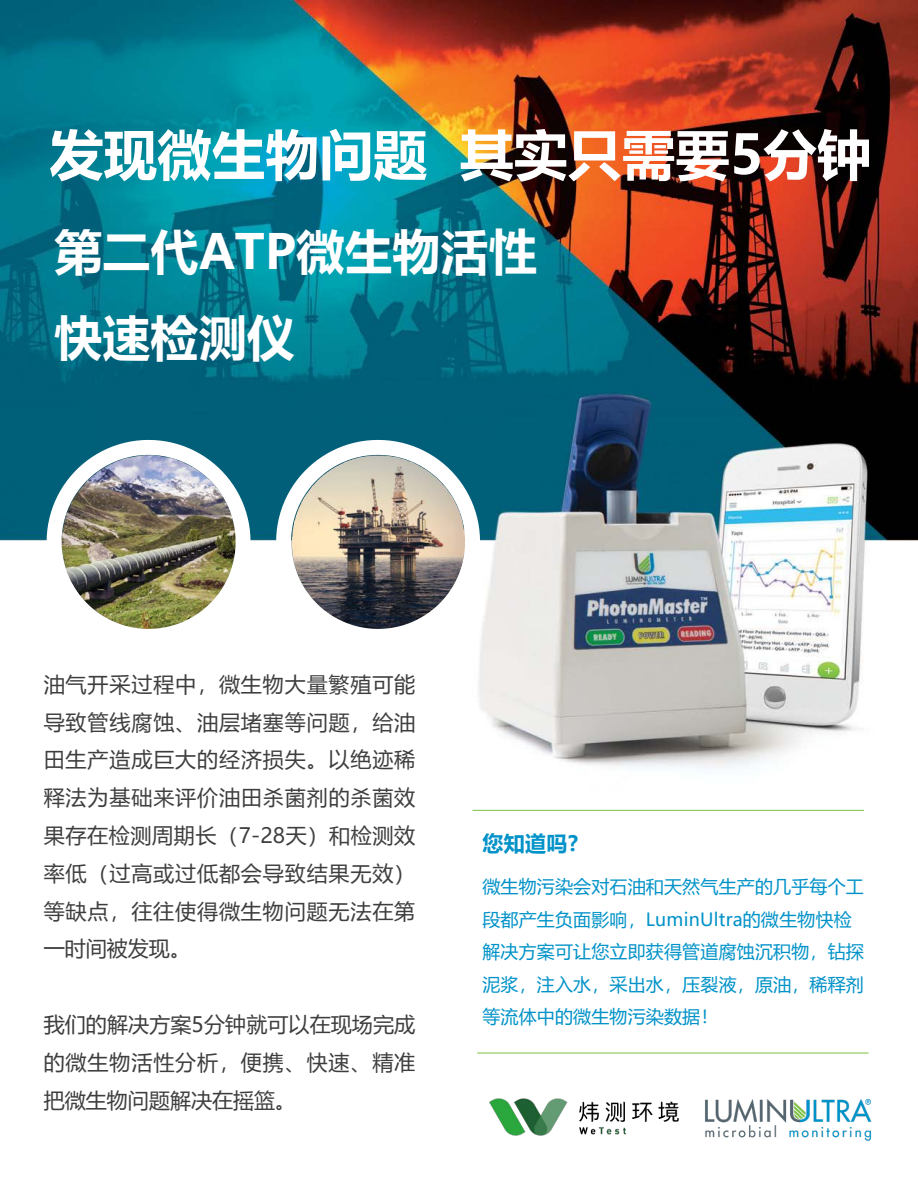
<style>
.page{position:relative;width:918px;height:1188px;background:#fff}
.page>*{position:absolute;margin:0;border:0;box-sizing:border-box;transform-origin:0 0}
.t1{font:700 54px "Microsoft Ya Hei";color:#fff}
.t2{font:700 48px "Microsoft Ya Hei";color:#fff}
.t3{font:21px/37.8px "Microsoft Ya Hei";letter-spacing:.035em;color:#3e3e3e;text-align:justify}
.t4{font:700 21px "Microsoft Ya Hei";color:#0092c8}
.t5{font:18px/32.4px "Microsoft Ya Hei";letter-spacing:.01em;color:#0092c8}
</style>
<div class="page">
<img style="left:0;top:0;width:918px;height:772px">
<hr style="left:472px;top:810px;width:392px;height:1px;background:#7dc242">
<hr style="left:477px;top:1053px;width:392px;height:1px;background:#7dc242">
<img style="left:39px;top:432px;width:219px;height:219px">
<svg style="left:269px;top:432px;width:219px;height:219px"></svg>
<img style="left:705px;top:1099px;width:167px;height:42px">
<img style="left:477px;top:1052px;width:218px;height:84px">
<p class="t1" style="left:49px;top:117px;width:823px">发现微生物问题其实只需要5分钟</p>
<p class="t2" style="left:54px;top:218px;width:484px">第二代ATP微生物活性</p>
<p class="t2" style="left:54px;top:304px;width:242px">快速检测仪</p>
<p class="t3" style="left:44px;top:665px;width:373px">油气开采过程中，微生物大量繁殖可能导致管线腐蚀、油层堵塞等问题，给油田生产造成巨大的经济损失。以绝迹稀释法为基础来评价油田杀菌剂的杀菌效果存在检测周期长（7-28天）和检测效率低（过高或过低都会导致结果无效）等缺点，往往使得微生物问题无法在第一时间被发现。</p>
<p class="t3" style="left:44px;top:1005px;width:373px">我们的解决方案5分钟就可以在现场完成的微生物活性分析，便携、快速、精准把微生物问题解决在摇篮。</p>
<p class="t4" style="left:482px;top:829px;width:97px">您知道吗?</p>
<p class="t5" style="left:482px;top:870px;width:383px">微生物污染会对石油和天然气生产的几乎每个工段都产生负面影响，LuminUltra的微生物快检解决方案可让您立即获得管道腐蚀沉积物，钻探泥浆，注入水，采出水，压裂液，原油，稀释剂等流体中的微生物污染数据！</p>
</div>
